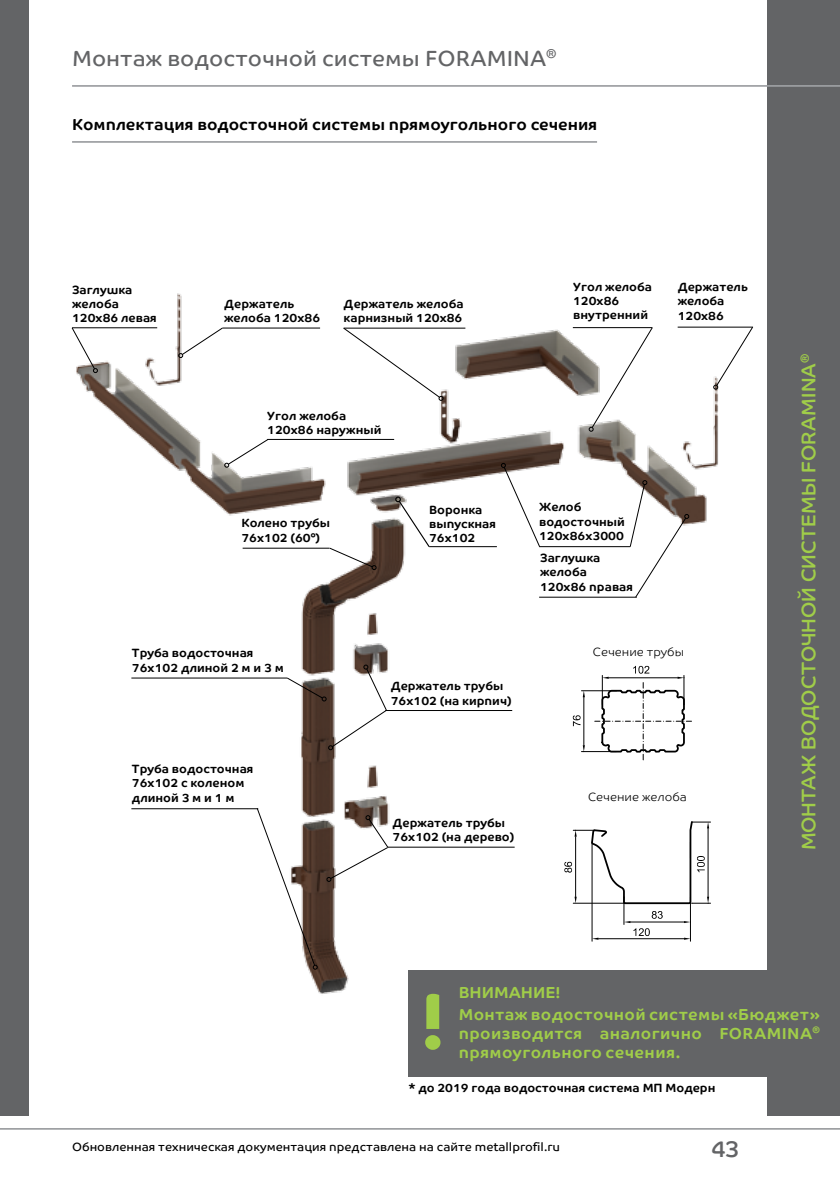
<style>
.page{position:relative;width:840px;height:1191px;background:#fff}
.page>*{position:absolute;margin:0;border:0;box-sizing:border-box;transform-origin:0 0}
.t1{font:22.6px "Co Headline Corp";color:#636466}
.t2{font:22px "Co Text Corp";color:#636466}
.t3{font:19.8px "Co Headline Corp";letter-spacing:.005em;color:#a0cd49}
.t4{font:700 16px/22px "Co Text Corp";letter-spacing:.025em;color:#a0cd49}
.t5{font:700 16px "Co Text Corp";color:#000}
.t6{font:700 12px/14.4px "Co Text Corp";color:#000}
.t7{font:12px "Co Text Corp";color:#000}
.t8{font:300 12px "Co Text Corp";color:#000}
</style>
<div class="page">
<div style="left:0;top:0;width:28px;height:1115px;background:#636466"></div>
<div style="left:767px;top:0;width:72px;height:1115px;background:#636466"></div>
<hr style="left:72px;top:85px;width:767px;height:2px;background:#9d9fa2">
<hr style="left:0;top:1128px;width:839px;height:1px;background:#9d9fa2">
<img style="left:76px;top:293px;width:642px;height:701px">
<svg style="left:71px;top:326px;width:27px;height:47px"></svg>
<svg style="left:178px;top:327px;width:46px;height:31px"></svg>
<svg style="left:588px;top:326px;width:65px;height:106px"></svg>
<svg style="left:342px;top:327px;width:101px;height:74px"></svg>
<svg style="left:224px;top:438px;width:45px;height:30px"></svg>
<svg style="left:395px;top:496px;width:35px;height:52px"></svg>
<svg style="left:500px;top:463px;width:40px;height:85px"></svg>
<svg style="left:628px;top:480px;width:60px;height:118px"></svg>
<svg style="left:256px;top:807px;width:61px;height:162px"></svg>
<svg style="left:286px;top:664px;width:101px;height:86px"></svg>
<svg style="left:326px;top:815px;width:63px;height:67px"></svg>
<svg style="left:328px;top:547px;width:48px;height:23px"></svg>
<hr style="left:72px;top:141px;width:524px;height:2px;background:#9d9fa2">
<hr style="left:581px;top:690px;width:35px;height:1px;background:#000">
<hr style="left:581px;top:751px;width:34px;height:1px;background:#000">
<hr style="left:583px;top:697px;width:1px;height:48px;background:#000">
<svg style="left:582px;top:691px;width:2px;height:6px"></svg>
<svg style="left:572px;top:715px;width:8px;height:11px"></svg>
<svg style="left:594px;top:666px;width:97px;height:94px"></svg>
<svg style="left:582px;top:745px;width:2px;height:7px"></svg>
<hr style="left:631px;top:949px;width:53px;height:1px;background:#000">
<hr style="left:689px;top:897px;width:1px;height:44px;background:#000">
<hr style="left:591px;top:842px;width:1px;height:99px;background:#000">
<svg style="left:564px;top:820px;width:146px;height:119px"></svg>
<hr style="left:387px;top:846px;width:127px;height:1px;background:#000">
<hr style="left:385px;top:710px;width:127px;height:1px;background:#000">
<hr style="left:131px;top:808px;width:127px;height:1px;background:#000">
<hr style="left:131px;top:677px;width:156px;height:1px;background:#000">
<hr style="left:242px;top:547px;width:87px;height:1px;background:#000">
<hr style="left:72px;top:327px;width:85px;height:1px;background:#000">
<hr style="left:222px;top:327px;width:98px;height:1px;background:#000">
<hr style="left:267px;top:439px;width:127px;height:1px;background:#000">
<hr style="left:343px;top:328px;width:122px;height:1px;background:#000">
<hr style="left:572px;top:327px;width:80px;height:1px;background:#000">
<hr style="left:677px;top:327px;width:75px;height:1px;background:#000">
<svg style="left:712px;top:326px;width:41px;height:64px"></svg>
<hr style="left:539px;top:546px;width:91px;height:1px;background:#000">
<hr style="left:429px;top:546px;width:67px;height:1px;background:#000">
<hr style="left:539px;top:596px;width:97px;height:1px;background:#000">
<div style="left:408px;top:969px;width:402px;height:107px;background:#636466"></div>
<svg style="left:425px;top:993px;width:15px;height:56px"></svg>
<h2 class="t2" style="left:72px;top:45px;width:486px">Монтаж водосточной системы FORAMINA<sup>®</sup></h2>
<h3 class="t5" style="left:72px;top:114px;width:526px">Комплектация водосточной системы прямоугольного сечения</h3>
<p class="t6" style="left:72px;top:282px;width:86px">Заглушка желоба<br>120х86 левая</p>
<p class="t6" style="left:224px;top:296px;width:97px">Держатель желоба 120х86</p>
<p class="t6" style="left:343px;top:296px;width:121px">Держатель желоба карнизный 120х86</p>
<p class="t6" style="left:573px;top:279px;width:80px">Угол желоба<br>120х86 внутренний</p>
<p class="t6" style="left:677px;top:279px;width:72px">Держатель желоба<br>120х86</p>
<p class="t6" style="left:267px;top:408px;width:116px">Угол желоба<br>120х86 наружный</p>
<p class="t6" style="left:241px;top:516px;width:90px">Колено трубы<br>76х102 (60°)</p>
<p class="t6" style="left:132px;top:646px;width:153px">Труба водосточная<br>76х102 длиной 2 м и 3 м</p>
<p class="t6" style="left:132px;top:761px;width:123px">Труба водосточная<br>76х102 с коленом длиной 3 м и 1 м</p>
<p class="t6" style="left:429px;top:502px;width:68px">Воронка выпускная<br>76х102</p>
<p class="t6" style="left:390px;top:679px;width:122px">Держатель трубы<br>76х102 (на кирпич)</p>
<p class="t6" style="left:539px;top:500px;width:87px">Желоб водосточный<br>120х86х3000</p>
<p class="t6" style="left:540px;top:550px;width:94px">Заглушка желоба<br>120х86 правая</p>
<p class="t8" style="left:592px;top:645px;width:93px">Cечение трубы</p>
<p class="t6" style="left:392px;top:815px;width:123px">Держатель трубы<br>76х102 (на дерево)</p>
<p class="t8" style="left:588px;top:790px;width:100px">Cечение желоба</p>
<h3 class="t3" style="left:796px;top:850px;width:498px;rotate:-90deg">МОНТАЖ ВОДОСТОЧНОЙ СИСТЕМЫ FORAMINA<sup>®</sup></h3>
<h3 class="t4" style="left:458px;top:980px;width:362px">ВНИМАНИЕ!<br>Монтаж водосточной системы «Бюджет»</h3>
<h3 class="t4" style="left:458px;top:1023px;width:362px;line-height:19.2px">производится аналогично FORAMINA<sup>® </sup>прямоугольного сечения.</h3>
<p class="t6" style="left:408px;top:1080px;width:308px">* до 2019 года водосточная система МП Модерн</p>
<p class="t7" style="left:72px;top:1139px;width:489px">Обновленная техническая документация представлена на сайте metallprofil.ru</p>
<h1 class="t1" style="left:711px;top:1135px;width:29px">43</h1>
</div>
